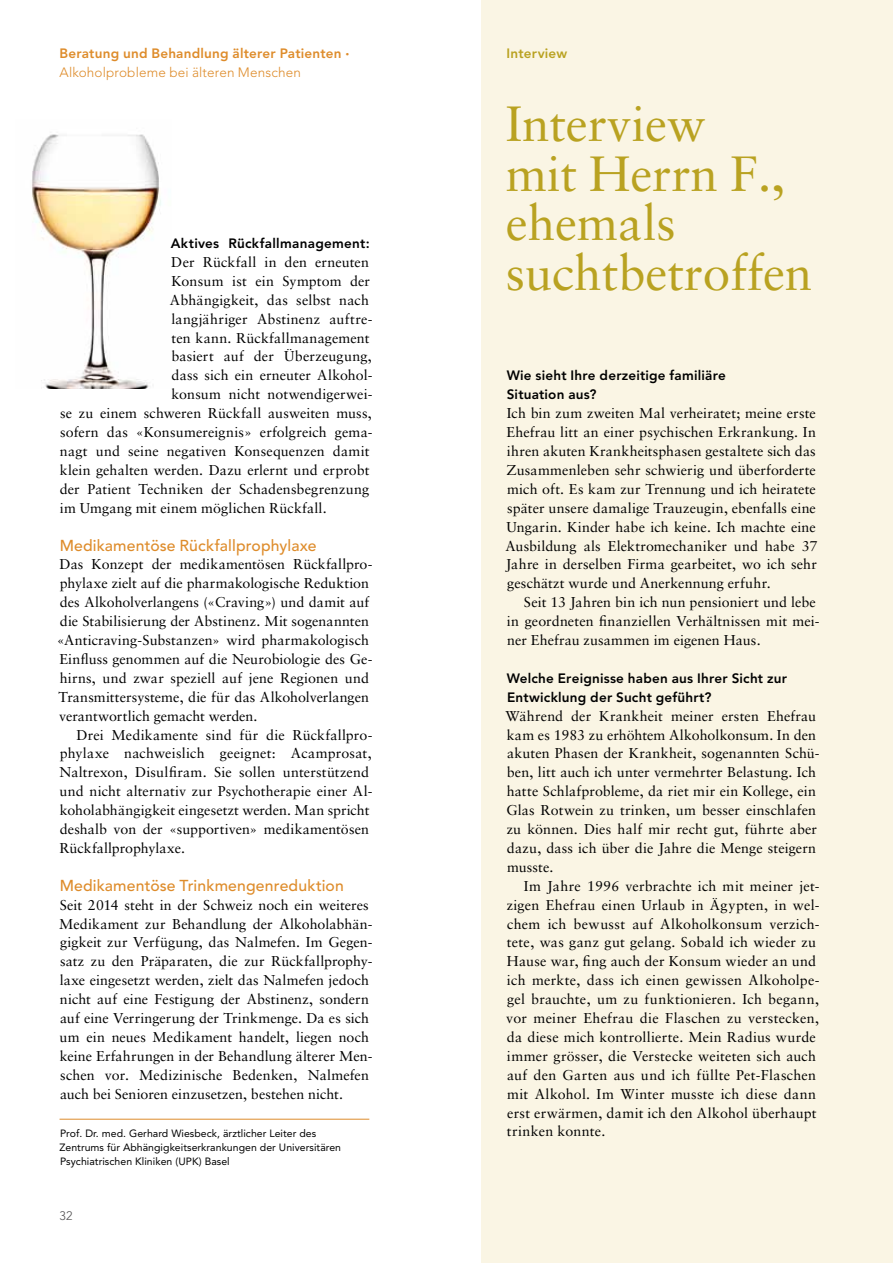
<style>
.page{position:relative;width:893px;height:1263px;background:#fff}
.page>*{position:absolute;margin:0;border:0;box-sizing:border-box;transform-origin:0 0}
.t1{font:49.5px/49.5px "Sabon";color:#b9a221}
.t2{font:500 15.75px "Avenir";letter-spacing:.01em;color:#de8c2b}
.t3{font:14.25px/18.9px "Sabon";letter-spacing:.01em;color:#000}
.t4{font:800 13.5px/18.9px "Avenir";letter-spacing:.015em;color:#000}
.t5{font:800 13.5px/18.9px "Avenir";letter-spacing:.015em;color:#de8c2b}
.t6{font:800 13.5px "Avenir";letter-spacing:.015em;color:#b9a221}
.t7{font:300 12.3px "Avenir";color:#515051}
.t8{font:10.5px/14.2px "Avenir";letter-spacing:.005em;color:#000}
.s1{font-weight:900}
.s2{font-weight:300}
</style>
<div class="page">
<div style="left:481px;top:0;width:412px;height:1263px;background:#faf5e4"></div>
<img style="left:32px;top:134px;width:129px;height:255px">
<hr style="left:60px;top:1119px;width:309px;height:1px;background:#de8c2b">
<p class="t5" style="left:60px;top:44px;width:291px">Beratung und Behandlung älterer Patienten <span class="s1">·<br></span><span class="s2">Alkoholprobleme bei älteren Menschen</span></p>
<p class="t4" style="left:171px;top:234px;width:200px">Aktives Rückfallmanagement:</p>
<p class="t3" style="left:171px;top:252px;width:199px">Der Rückfall in den erneuten</p>
<p class="t3" style="left:171px;top:271px;width:200px">Konsum ist ein Symptom der</p>
<p class="t3" style="left:170px;top:290px;width:201px">Abhängigkeit, das selbst nach</p>
<p class="t3" style="left:171px;top:309px;width:203px">langjähriger Abstinenz auftre-</p>
<p class="t3" style="left:172px;top:328px;width:199px">ten kann. Rückfallmanagement</p>
<p class="t3" style="left:171px;top:347px;width:202px">basiert auf der Überzeugung,</p>
<p class="t3" style="left:172px;top:366px;width:202px">dass sich ein erneuter Alkohol-</p>
<p class="t3" style="left:172px;top:385px;width:203px">konsum nicht notwendigerwei-</p>
<p class="t3" style="left:60px;top:404px;width:313px">se zu einem schweren Rückfall ausweiten muss,</p>
<p class="t3" style="left:60px;top:422px;width:314px">sofern das «Konsumereignis» erfolgreich gema-</p>
<p class="t3" style="left:60px;top:441px;width:311px">nagt und seine negativen Konsequenzen damit</p>
<p class="t3" style="left:60px;top:460px;width:311px">klein gehalten werden. Dazu erlernt und erprobt</p>
<p class="t3" style="left:60px;top:479px;width:311px">der Patient Techniken der Schadensbegrenzung</p>
<p class="t3" style="left:60px;top:498px;width:268px">im Umgang mit einem möglichen Rückfall.</p>
<p class="t2" style="left:60px;top:536px;width:258px">Medikamentöse Rückfallprophylaxe</p>
<p class="t3" style="left:57px;top:555px;width:317px">Das Konzept der medikamentösen Rückfallpro&shy;phylaxe zielt auf die pharmakologische Reduktion des Alkoholverlangens («Craving») und damit auf die Stabilisierung der Abstinenz. Mit sogenannten «Anticraving-Substanzen» wird pharmakologisch Einfluss genommen auf die Neurobiologie des Ge&shy;hirns, und zwar speziell auf jene Regionen und Transmittersysteme, die für das Alkoholverlangen verantwortlich gemacht werden.</p>
<p class="t3" style="left:59px;top:725px;width:315px;text-indent:17px">Drei Medikamente sind für die Rückfallpro&shy;phylaxe nachweislich geeignet: Acamprosat, Naltrexon, Disulfiram. Sie sollen unterstützend und nicht alternativ zur Psychotherapie einer Al&shy;koholabhängigkeit eingesetzt werden. Man spricht deshalb von der «supportiven» medikamentösen Rückfallprophylaxe.</p>
<p class="t2" style="left:60px;top:876px;width:286px">Medikamentöse Trinkmengenreduktion</p>
<p class="t3" style="left:59px;top:895px;width:315px">Seit 2014 steht in der Schweiz noch ein weiteres Medikament zur Behandlung der Alkoholabhän&shy;gigkeit zur Verfügung, das Nalmefen. Im Gegen&shy;satz zu den Präparaten, die zur Rückfallprophy&shy;laxe eingesetzt werden, zielt das Nalmefen jedoch nicht auf eine Festigung der Abstinenz, sondern auf eine Verringerung der Trinkmenge. Da es sich um ein neues Medikament handelt, liegen noch keine Erfahrungen in der Behandlung älterer Men&shy;schen vor. Medizinische Bedenken, Nalmefen auch bei Senioren einzusetzen, bestehen nicht.</p>
<p class="t8" style="left:59px;top:1126px;width:283px">Prof. Dr. med. Gerhard Wiesbeck, ärztlicher Leiter des<br>Zentrums für Abhängigkeitserkrankungen der Universitären<br>Psychiatrischen Kliniken (UPK) Basel</p>
<p class="t7" style="left:60px;top:1209px;width:14px">32</p>
<p class="t6" style="left:507px;top:46px;width:62px">Interview</p>
<h1 class="t1" style="left:506px;top:99px;width:308px">Interview<br>mit Herrn F., ehemals suchtbetroffen</h1>
<p class="t4" style="left:507px;top:366px;width:221px">Wie sieht Ihre derzeitige familiäre<br>Situation aus?</p>
<p class="t3" style="left:505px;top:404px;width:314px;text-align:justify">Ich bin zum zweiten Mal verheiratet; meine erste Ehefrau litt an einer psychischen Erkrankung. In ihren akuten Krankheitsphasen gestaltete sich das Zusammenleben sehr schwierig und überforderte mich oft. Es kam zur Trennung und ich heiratete später unsere damalige Trauzeugin, ebenfalls eine Ungarin. Kinder habe ich keine. Ich machte eine Ausbildung als Elektromechaniker und habe 37<br>Jahre in derselben Firma gearbeitet, wo ich sehr geschätzt wurde und Anerkennung erfuhr.</p>
<p class="t3" style="left:507px;top:593px;width:314px;text-indent:17px">Seit 13 Jahren bin ich nun pensioniert und lebe in geordneten finanziellen Verhältnissen mit mei&shy;ner Ehefrau zusammen im eigenen Haus.</p>
<p class="t4" style="left:507px;top:669px;width:282px">Welche Ereignisse haben aus Ihrer Sicht zur<br>Entwicklung der Sucht geführt?</p>
<p class="t3" style="left:505px;top:706px;width:316px">Während der Krankheit meiner ersten Ehefrau kam es 1983 zu erhöhtem Alkoholkonsum. In den akuten Phasen der Krankheit, sogenannten Schü&shy;ben, litt auch ich unter vermehrter Belastung. Ich hatte Schlafprobleme, da riet mir ein Kollege, ein Glas Rotwein zu trinken, um besser einschlafen zu können. Dies half mir recht gut, führte aber dazu, dass ich über die Jahre die Menge steigern musste.</p>
<p class="t3" style="left:506px;top:876px;width:315px;text-indent:17px">Im Jahre 1996 verbrachte ich mit meiner jet&shy;zigen Ehefrau einen Urlaub in Ägypten, in wel&shy;chem ich bewusst auf Alkoholkonsum verzich&shy;tete, was ganz gut gelang. Sobald ich wieder zu Hause war, fing auch der Konsum wieder an und ich merkte, dass ich einen gewissen Alkoholpe&shy;gel brauchte, um zu funktionieren. Ich begann, vor meiner Ehefrau die Flaschen zu verstecken, da diese mich kontrollierte. Mein Radius wurde immer grösser, die Verstecke weiteten sich auch auf den Garten aus und ich füllte Pet-Flaschen mit Alkohol. Im Winter musste ich diese dann erst erwärmen, damit ich den Alkohol überhaupt trinken konnte.</p>
</div>
